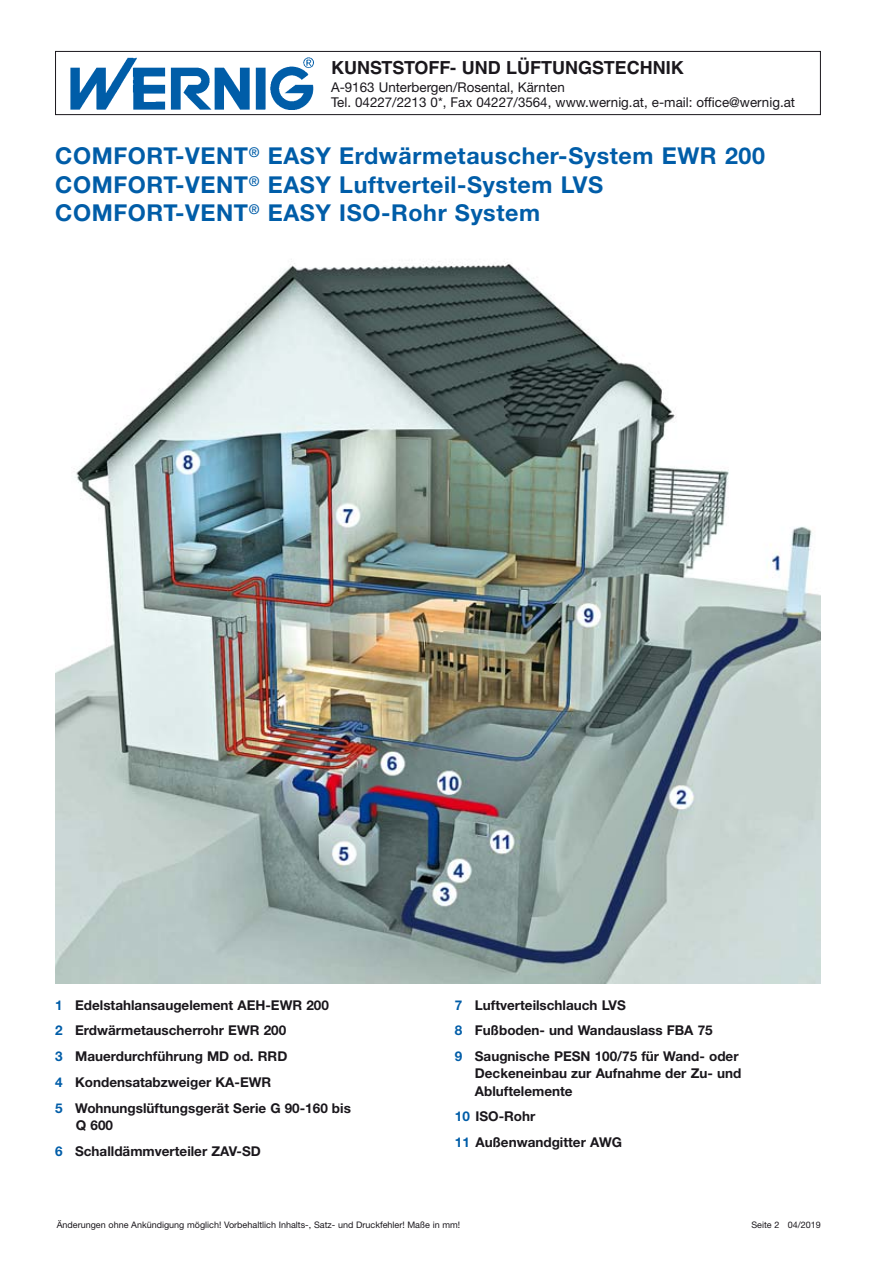
<style>
.page{position:relative;width:893px;height:1263px;background:#fff}
.page>*{position:absolute;margin:0;border:0;box-sizing:border-box;transform-origin:0 0}
.t1{font:700 23.25px/28.5px "Helvetica Neue LT Std";letter-spacing:.025em;color:#005da8}
.t2{font:700 18px "Helvetica LT Std";color:#1a171c}
.t3{font:700 13.5px/25.8px "Helvetica Neue LT Std";color:#1a171c}
.t4{font:13.5px/15px "Helvetica Neue LT Std";color:#1a171c}
.t5{font:9px "Helvetica Neue LT Std";color:#1a171c}
.s1{color:#005da8}
</style>
<div class="page">
<img style="left:55px;top:262px;width:766px;height:721px">
<div style="left:55px;top:51px;width:766px;height:64px;border:1px solid #1a171c"></div>
<img style="left:70px;top:57px;width:243px;height:53px">
<h2 class="t2" style="left:331px;top:58px;width:354px">KUNSTSTOFF- UND LÜFTUNGSTECHNIK</h2>
<p class="t4" style="left:331px;top:82px;width:466px">A-9163 Unterbergen/Rosental, Kärnten<br>Tel. 04227/2213 0*, Fax 04227/3564, www.wernig.at, e-mail: office@wernig.at</p>
<h1 class="t1" style="left:55px;top:145px;width:711px">COMFORT-VENT<sup>®</sup> EASY Erdwärmetauscher-System EWR 200<br>COMFORT-VENT<sup>®</sup> EASY Luftverteil-System LVS<br>COMFORT-VENT<sup>®</sup> EASY ISO-Rohr System</h1>
<p class="t3" style="left:55px;top:994px;width:297px"><span class="s1">1</span> Edelstahlansaugelement AEH-EWR 200<br><span class="s1">2</span> Erdwärmetauscherrohr EWR 200<br><span class="s1">3</span> Mauerdurchführung MD od. RRD<br><span class="s1">4</span> Kondensatabzweiger KA-EWR<br><span class="s1">5</span> Wohnungslüftungsgerät Serie G 90-160 bis</p>
<p class="t3" style="left:55px;top:1114px;width:207px;text-indent:21px">Q 600<br><span class="s1">6</span> Schalldämmverteiler ZAV-SD</p>
<p class="t3" style="left:455px;top:994px;width:285px"><span class="s1">7</span> Luftverteilschlauch LVS<br><span class="s1">8</span> Fußboden- und Wandauslass FBA 75<br><span class="s1">9</span> Saugnische PESN 100/75 für Wand- oder</p>
<p class="t3" style="left:475px;top:1067px;width:268px;line-height:17.2px">Deckeneinbau zur Aufnahme der Zu- und<br>Abluftelemente</p>
<p class="t3" style="left:455px;top:1105px;width:169px"><span class="s1">10</span> ISO-Rohr<br><span class="s1">11</span> Außenwandgitter AWG</p>
<p class="t5" style="left:57px;top:1221px;width:405px">Änderungen ohne Ankündigung möglich! Vorbehaltlich Inhalts-, Satz- und Druckfehler! Maße in mm!</p>
<p class="t5" style="left:751px;top:1221px;width:71px">Seite 2 04/2019</p>
</div>
